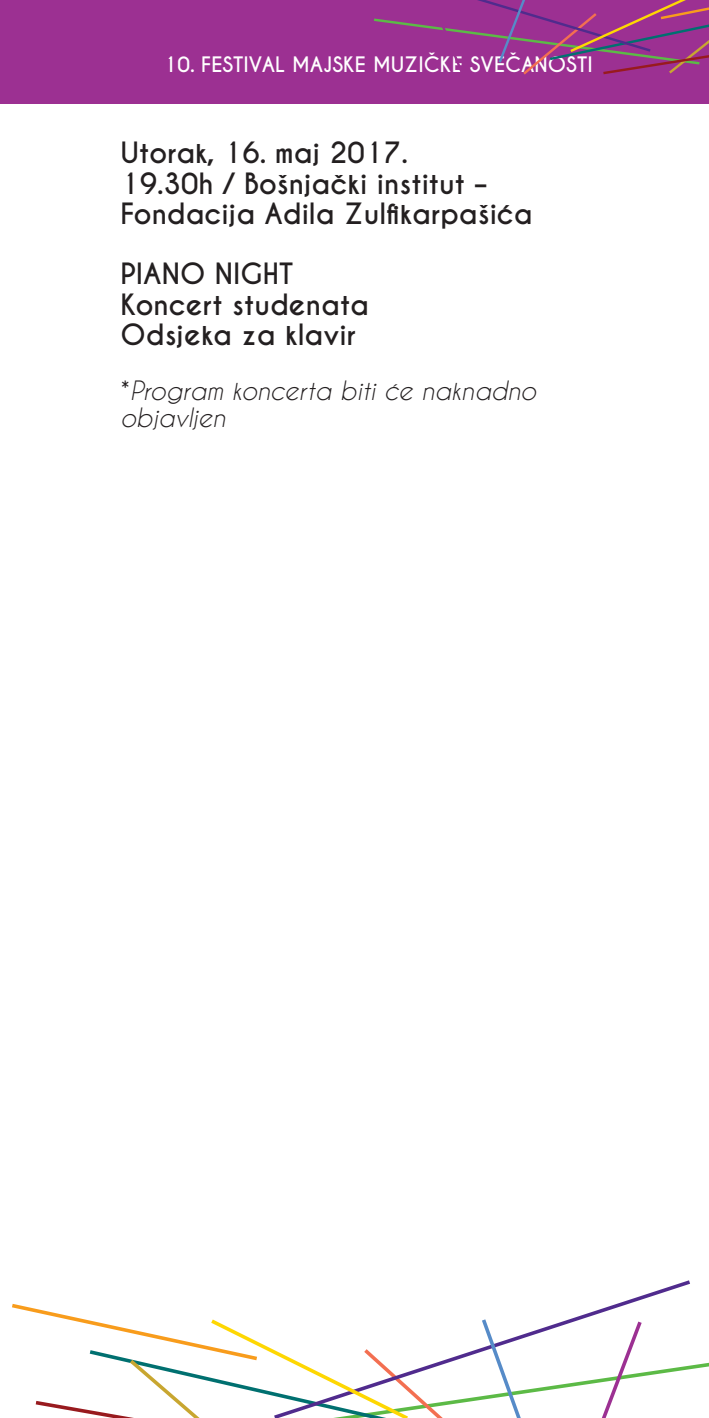
<style>
.page{position:relative;width:709px;height:1418px;background:#fff}
.page>*{position:absolute;margin:0;border:0;box-sizing:border-box;transform-origin:0 0}
.t1{font:700 27.5px/30.2px "Caviar Dreams";color:#231f20}
.t2{font:italic 25px/27.5px "Caviar Dreams";color:#231f20}
.t3{font:700 20px "Caviar Dreams";color:#fff}
.s1{font-style:normal}
</style>
<div class="page">
<div style="left:0;top:0;width:709px;height:103px;background:#9c3092"></div>
<svg style="left:374px;top:0;width:335px;height:75px"></svg>
<svg style="left:626px;top:1280px;width:64px;height:21px"></svg>
<svg style="left:12px;top:1301px;width:697px;height:116px"></svg>
<p class="t3" style="left:164px;top:53px;width:430px">10. FESTIVAL MAJSKE MUZIČKE SVEČANOSTI</p>
<p class="t1" style="left:120px;top:139px;width:289px">Utorak, 16. maj 2017.</p>
<p class="t1" style="left:120px;top:169px;width:413px">19.30h / Bošnjački institut –<br>Fondacija Adila Zulfikarpašića</p>
<p class="t1" style="left:120px;top:260px;width:174px">PIANO NIGHT</p>
<p class="t1" style="left:120px;top:290px;width:250px">Koncert studenata<br>Odsjeka za klavir</p>
<p class="t2" style="left:120px;top:376px;width:417px"><span class="s1">*</span>Program koncerta biti će naknadno objavljen</p>
</div>
